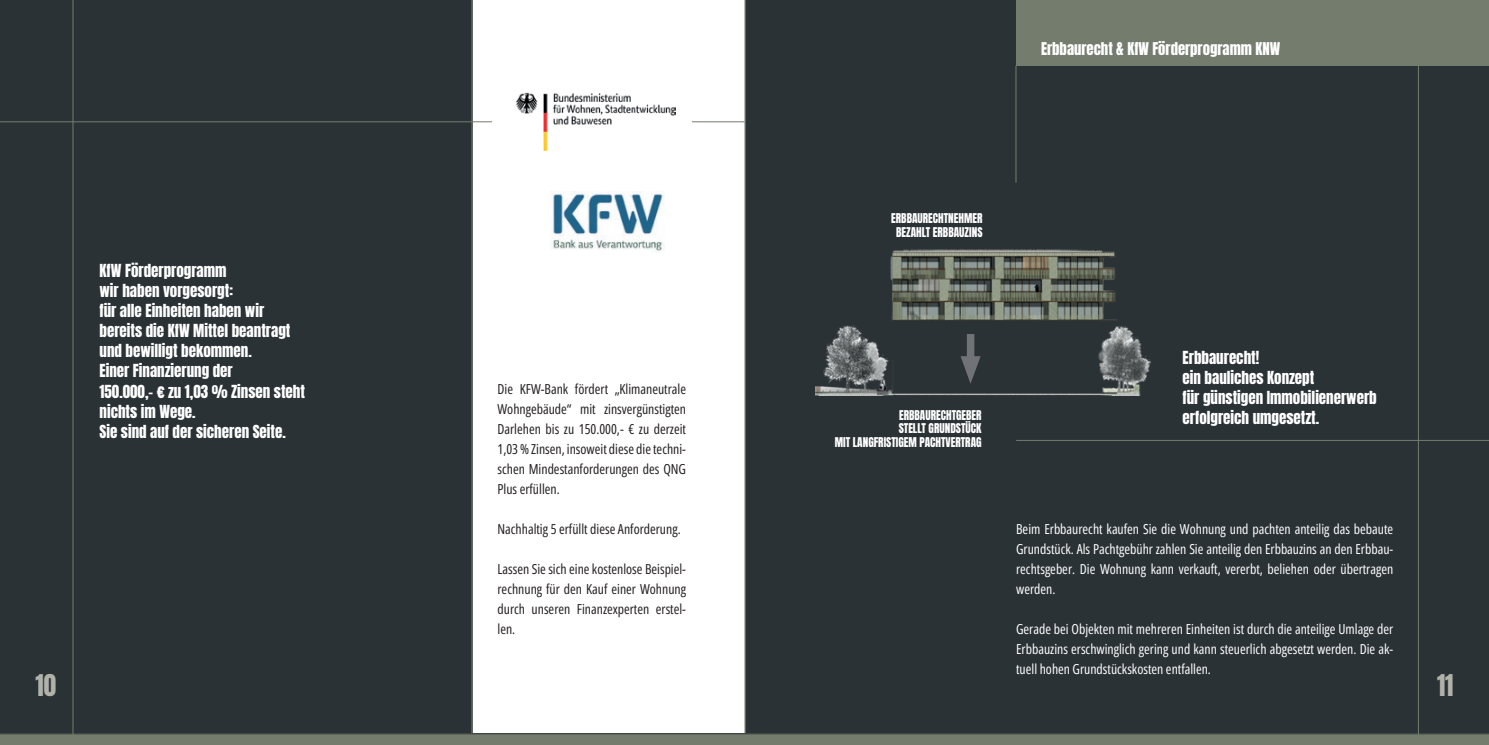
<style>
.page{position:relative;width:1489px;height:745px;background:#fff}
.page>*{position:absolute;margin:0;border:0;box-sizing:border-box;transform-origin:0 0}
.t1{font:25px "Anton";color:#b1b3aa}
.t2{font:15px/20px "Anton";color:#fff}
.t3{font:14.75px "Anton";color:#fff}
.t4{font:13.75px/20px "Open Sans Condensed";color:#fff;text-align:justify}
.t5{font:13.75px/20px "Open Sans Condensed";color:#231f20;text-align:justify}
.t6{font:11.25px/13.5px "Anton";color:#fff;text-align:center}
</style>
<div class="page">
<div style="left:0;top:0;width:472px;height:733px;background:#2b3235"></div>
<div style="left:744px;top:0;width:744px;height:733px;background:#2b3235"></div>
<svg style="left:0;top:733px;width:1488px;height:11px;background:#6d7568"></svg>
<hr style="left:1016px;top:440px;width:472px;height:1px;background:#747c6e">
<img style="left:550px;top:192px;width:115px;height:60px">
<hr style="left:1015px;top:66px;width:1px;height:116px;background:#747c6e">
<hr style="left:0;top:121px;width:744px;height:1px;background:#747c6e">
<hr style="left:73px;top:0;width:1px;height:744px;background:#747c6e">
<img style="left:815px;top:246px;width:337px;height:149px">
<div style="left:966px;top:334px;width:8px;height:33px;background:#717275"></div>
<svg style="left:960px;top:356px;width:20px;height:27px"></svg>
<div style="left:1016px;top:0;width:472px;height:66px;background:#747c6e"></div>
<div style="left:492px;top:92px;width:199px;height:60px;background:#fff"></div>
<img style="left:515px;top:92px;width:160px;height:59px">
<hr style="left:1417px;top:0;width:1px;height:744px;background:#747c6e">
<p class="t3" style="left:1041px;top:41px;width:240px">Erbbaurecht &amp; KfW Förderprogramm KNW</p>
<p class="t6" style="left:891px;top:212px;width:93px">ERBBAURECHTNEHMER<br>BEZAHLT ERBBAUZINS</p>
<p class="t2" style="left:99px;top:262px;width:207px">KfW Förderprogramm<br>wir haben vorgesorgt:<br>für alle Einheiten haben wir bereits die KfW Mittel beantragt und bewilligt bekommen.<br>Einer Finanzierung der<br>150.000,- € zu 1,03 % Zinsen steht nichts im Wege.<br>Sie sind auf der sicheren Seite.</p>
<p class="t2" style="left:1182px;top:348px;width:196px">Erbbaurecht!<br>ein bauliches Konzept<br>für günstigen Immobilienerwerb erfolgreich umgesetzt.</p>
<p class="t5" style="left:497px;top:378px;width:190px">Die KFW-Bank fördert „Klimaneutrale Wohngebäude“ mit zinsvergünstigten Darlehen bis zu 150.000,- € zu derzeit 1,03 % Zinsen, insoweit diese die techni&shy;schen Mindestanforderungen des QNG Plus erfüllen.</p>
<p class="t5" style="left:497px;top:518px;width:185px">Nachhaltig 5 erfüllt diese Anforderung.</p>
<p class="t5" style="left:497px;top:558px;width:190px">Lassen Sie sich eine kostenlose Beispiel&shy;rechnung für den Kauf einer Wohnung durch unseren Finanzexperten erstel&shy;len.</p>
<p class="t6" style="left:834px;top:409px;width:148px;text-align:right">ERBBAURECHTGEBER<br>STELLT GRUNDSTÜCK<br>MIT LANGFRISTIGEM PACHTVERTRAG</p>
<p class="t4" style="left:1016px;top:518px;width:378px">Beim Erbbaurecht kaufen Sie die Wohnung und pachten anteilig das bebaute Grundstück. Als Pachtgebühr zahlen Sie anteilig den Erbbauzins an den Erbbau&shy;rechtsgeber. Die Wohnung kann verkauft, vererbt, beliehen oder übertragen werden.</p>
<p class="t4" style="left:1016px;top:618px;width:378px">Gerade bei Objekten mit mehreren Einheiten ist durch die anteilige Umlage der Erbbauzins erschwinglich gering und kann steuerlich abgesetzt werden. Die ak&shy;tuell hohen Grundstückskosten entfallen.</p>
<h1 class="t1" style="left:35px;top:671px;width:22px">10</h1>
<h1 class="t1" style="left:1436px;top:671px;width:18px">11</h1>
</div>
